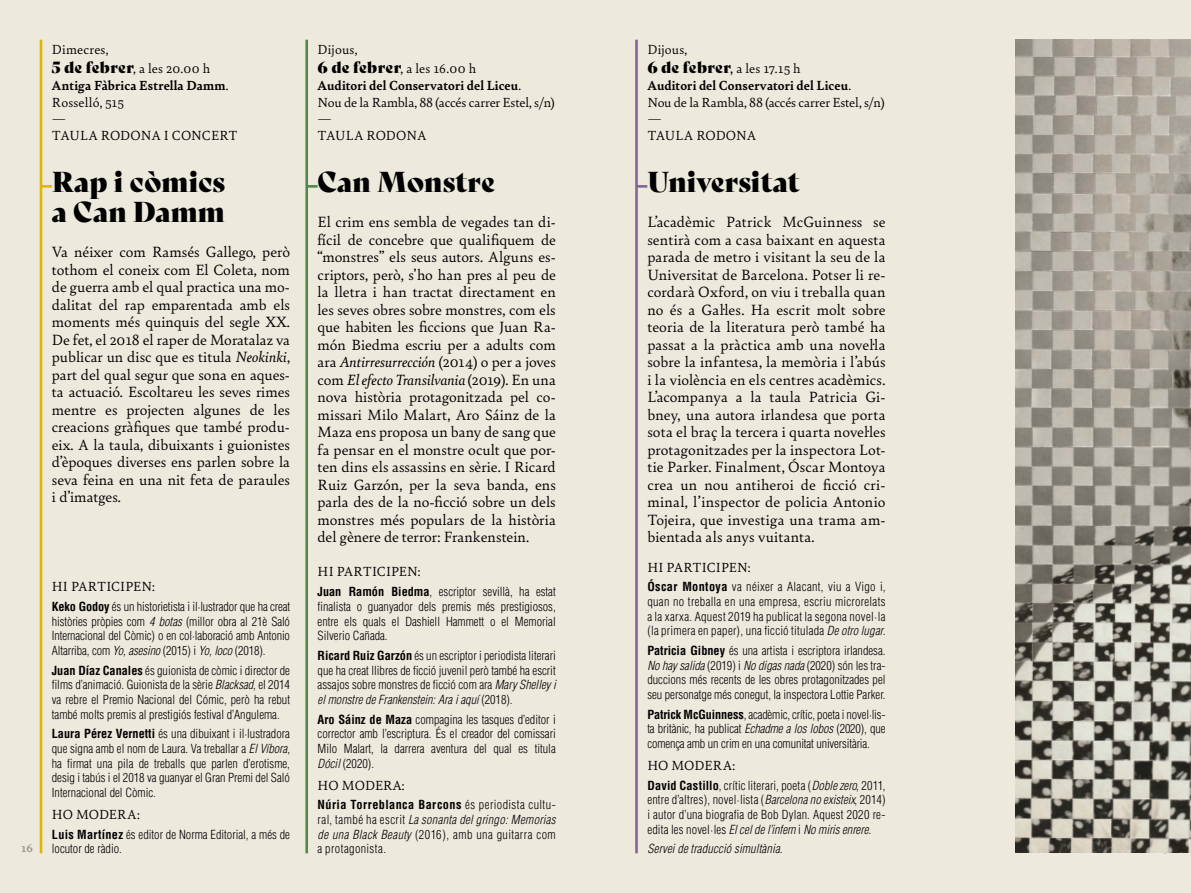
<style>
.page{position:relative;width:1191px;height:893px;background:#eee9dd}
.page>*{position:absolute;margin:0;border:0;box-sizing:border-box;transform-origin:0 0}
.t1{font:28px/29.8px "Bely Display";color:#000}
.t2{font:15.75px/17.5px "Bely";color:#000;text-align:justify}
.t3{font:14px/16.8px "Bely";color:#000}
.t4{font:300 condensed 12.25px/14.7px "Helvetica";color:#000;text-align:justify}
.t5{font:italic 300 condensed 12.25px "Helvetica";letter-spacing:.015em;color:#000}
.t6{font:700 12.25px "Bely";color:#9e9987}
.s1{font-family:"Bely Display";font-size:15.75px}
.s2{font-weight:700}
.s3{font-style:italic}
.s4{font-size:15.75px}
</style>
<div class="page">
<hr style="left:40px;top:40px;width:2px;height:813px;background:#e1b600">
<hr style="left:635px;top:40px;width:3px;height:813px;background:#836893">
<hr style="left:305px;top:40px;width:3px;height:813px;background:#518a47">
<svg style="left:42px;top:185px;width:10px;height:3px"></svg>
<svg style="left:638px;top:185px;width:9px;height:3px"></svg>
<svg style="left:308px;top:185px;width:9px;height:3px"></svg>
<img style="left:1015px;top:40px;width:176px;height:813px">
<p class="t3" style="left:52px;top:39px;width:160px;line-height:18.9px">Dimecres,<br><span class="s1">5 de febrer</span>, a les 20.00 h</p>
<p class="t3" style="left:52px;top:76px;width:187px"><span class="s2">Antiga Fàbrica Estrella Damm</span>.<br>Rosselló, 515<br>—<br>TAULA RODONA I CONCERT</p>
<h1 class="t1" style="left:52px;top:165px;width:175px">Rap i còmics a Can Damm</h1>
<p class="t2" style="left:52px;top:242px;width:240px">Va néixer com Ramsés Gallego, però tothom el coneix com El Coleta, nom de guerra amb el qual practica una mo&shy;dalitat del rap emparentada amb els moments més quinquis del segle XX.<br>De fet, el 2018 el raper de Moratalaz va publicar un disc que es titula <span class="s3">Neokinki</span>, part del qual segur que sona en aques&shy;ta actuació. Escoltareu les seves rimes mentre es projecten algunes de les creacions gràfiques que també produ&shy;eix. A la taula, dibuixants i guionistes d’èpoques diverses ens parlen sobre la seva feina en una nit feta de paraules i d’imatges.</p>
<p class="t3" style="left:317px;top:39px;width:160px;line-height:18.9px">Dijous,<br><span class="s1">6 de febrer</span>, a les 16.00 h</p>
<p class="t3" style="left:317px;top:76px;width:239px"><span class="s2">Auditori del Conservatori del Liceu</span>.<br>Nou de la Rambla, 88 (accés carrer Estel, s/n) —<br>TAULA RODONA</p>
<h1 class="t1" style="left:317px;top:165px;width:179px">Can Monstre</h1>
<p class="t2" style="left:317px;top:213px;width:240px">El crim ens sembla de vegades tan di&shy;fícil de concebre que qualifiquem de “monstres” els seus autors. Alguns es&shy;criptors, però, s’ho han pres al peu de la lletra i han tractat directament en les seves obres sobre monstres, com els que habiten les ficcions que Juan Ra&shy;món Biedma escriu per a adults com ara <span class="s3">Antirresurrección</span> (2014) o per a joves com <span class="s3">El efecto Transilvania</span> (2019). En una nova història protagonitzada pel co&shy;missari Milo Malart, Aro Sáinz de la Maza ens proposa un bany de sang que fa pensar en el monstre ocult que por&shy;ten dins els assassins en sèrie. I Ricard Ruiz Garzón, per la seva banda, ens parla des de la no-ficció sobre un dels monstres més populars de la història del gènere de terror: Frankenstein.</p>
<p class="t3" style="left:647px;top:39px;width:155px;line-height:18.9px">Dijous,<br><span class="s1">6 de febrer</span><span class="s4">,</span> a les 17.15 h</p>
<p class="t3" style="left:647px;top:76px;width:239px"><span class="s2">Auditori del Conservatori del Liceu</span>.<br>Nou de la Rambla, 88 (accés carrer Estel, s/n) —<br>TAULA RODONA</p>
<h1 class="t1" style="left:647px;top:165px;width:154px">Universitat</h1>
<p class="t2" style="left:647px;top:213px;width:240px">L’acadèmic Patrick McGuinness se sentirà com a casa baixant en aquesta parada de metro i visitant la seu de la Universitat de Barcelona. Potser li re&shy;cordarà Oxford, on viu i treballa quan no és a Gal·les. Ha escrit molt sobre teoria de la literatura però també ha passat a la pràctica amb una novel·la sobre la infantesa, la memòria i l’abús i la violència en els centres acadèmics.<br>L’acompanya a la taula Patricia Gi&shy;bney, una autora irlandesa que porta sota el braç la tercera i quarta novel·les protagonitzades per la inspectora Lot&shy;tie Parker. Finalment, Óscar Montoya crea un nou antiheroi de ficció cri&shy;minal, l’inspector de policia Antonio Tojeira, que investiga una trama am&shy;bientada als anys vuitanta.</p>
<p class="t3" style="left:647px;top:558px;width:105px">HI PARTICIPEN:</p>
<p class="t4" style="left:647px;top:579px;width:240px"><span class="s2">Óscar Montoya</span> va néixer a Alacant, viu a Vigo i, quan no treballa en una empresa, escriu microrelats a la xarxa. Aquest 2019 ha publicat la segona novel·la (la primera en paper), una ficció titulada <span class="s3">De otro lugar.</span></p>
<p class="t4" style="left:647px;top:643px;width:240px"><span class="s2">Patricia Gibney</span> és una artista i escriptora irlandesa.<br><span class="s3">No hay salida</span> (2019) i <span class="s3">No digas nada</span> (2020) són les tra&shy;duccions més recents de les obres protagonitzades pel seu personatge més conegut, la inspectora Lottie Parker.</p>
<p class="t4" style="left:647px;top:707px;width:240px"><span class="s2">Patrick McGuinness</span>, acadèmic, crític, poeta i novel·lis&shy;ta britànic, ha publicat <span class="s3">Echadme a los lobos</span> (2020), que comença amb un crim en una comunitat universitària.</p>
<p class="t3" style="left:647px;top:756px;width:89px">HO MODERA:</p>
<p class="t4" style="left:647px;top:778px;width:240px"><span class="s2">David Castillo</span>, crític literari, poeta (<span class="s3">Doble zero</span>, 2011, entre d’altres), novel·lista (<span class="s3">Barcelona no existeix</span>, 2014) i autor d’una biografia de Bob Dylan. Aquest 2020 re&shy;edita les novel·les <span class="s3">El cel de l’infern</span> i <span class="s3">No miris enrere.</span></p>
<p class="t5" style="left:647px;top:841px;width:137px">Servei de traducció simultània.</p>
<p class="t3" style="left:317px;top:563px;width:105px">HI PARTICIPEN:</p>
<p class="t4" style="left:317px;top:584px;width:240px"><span class="s2">Juan Ramón Biedma</span>, escriptor sevillà, ha estat finalista o guanyador dels premis més prestigiosos, entre els quals el Dashiell Hammett o el Memorial Silverio Cañada.</p>
<p class="t4" style="left:317px;top:648px;width:240px"><span class="s2">Ricard Ruiz Garzón</span> és un escriptor i periodista literari que ha creat llibres de ficció juvenil però també ha escrit assajos sobre monstres de ficció com ara <span class="s3">Mary Shelley i el monstre de Frankenstein: Ara i aquí</span> (2018).</p>
<p class="t4" style="left:317px;top:712px;width:240px"><span class="s2">Aro Sáinz de Maza</span> compagina les tasques d’editor i corrector amb l’escriptura. És el creador del comissari Milo Malart, la darrera aventura del qual es titula <span class="s3">Dócil</span> (2020).</p>
<p class="t3" style="left:317px;top:776px;width:88px">HO MODERA:</p>
<p class="t4" style="left:317px;top:797px;width:240px"><span class="s2">Núria Torreblanca Barcons</span> és periodista cultu&shy;ral, també ha escrit <span class="s3">La sonanta del gringo: Memorias de una Black Beauty</span> (2016), amb una guitarra com a protagonista.</p>
<p class="t3" style="left:52px;top:577px;width:105px">HI PARTICIPEN:</p>
<p class="t4" style="left:52px;top:599px;width:240px"><span class="s2">Keko Godoy</span> és un historietista i il·lustrador que ha creat històries pròpies com <span class="s3">4 botas</span> (millor obra al 21è Saló Internacional del Còmic) o en col·laboració amb Antonio Altarriba, com <span class="s3">Yo, asesino</span> (2015) i <span class="s3">Yo, loco</span> (2018).</p>
<p class="t4" style="left:52px;top:663px;width:240px"><span class="s2">Juan Díaz Canales</span> és guionista de còmic i director de films d’animació. Guionista de la sèrie <span class="s3">Blacksad</span>, el 2014 va rebre el Premio Nacional del Cómic, però ha rebut també molts premis al prestigiós festival d’Angulema.</p>
<p class="t4" style="left:52px;top:726px;width:240px"><span class="s2">Laura Pérez Vernetti</span> és una dibuixant i il·lustradora que signa amb el nom de Laura. Va treballar a <span class="s3">El Víbora</span>, ha firmat una pila de treballs que parlen d’erotisme, desig i tabús i el 2018 va guanyar el Gran Premi del Saló Internacional del Còmic.</p>
<p class="t3" style="left:52px;top:805px;width:89px">HO MODERA:</p>
<p class="t4" style="left:52px;top:827px;width:240px"><span class="s2">Luis Martínez</span> és editor de Norma Editorial, a més de locutor de ràdio.</p>
<p class="t6" style="left:22px;top:839px;width:13px">16</p>
<p class="t6" style="left:1158px;top:839px;width:12px">17</p>
</div>
